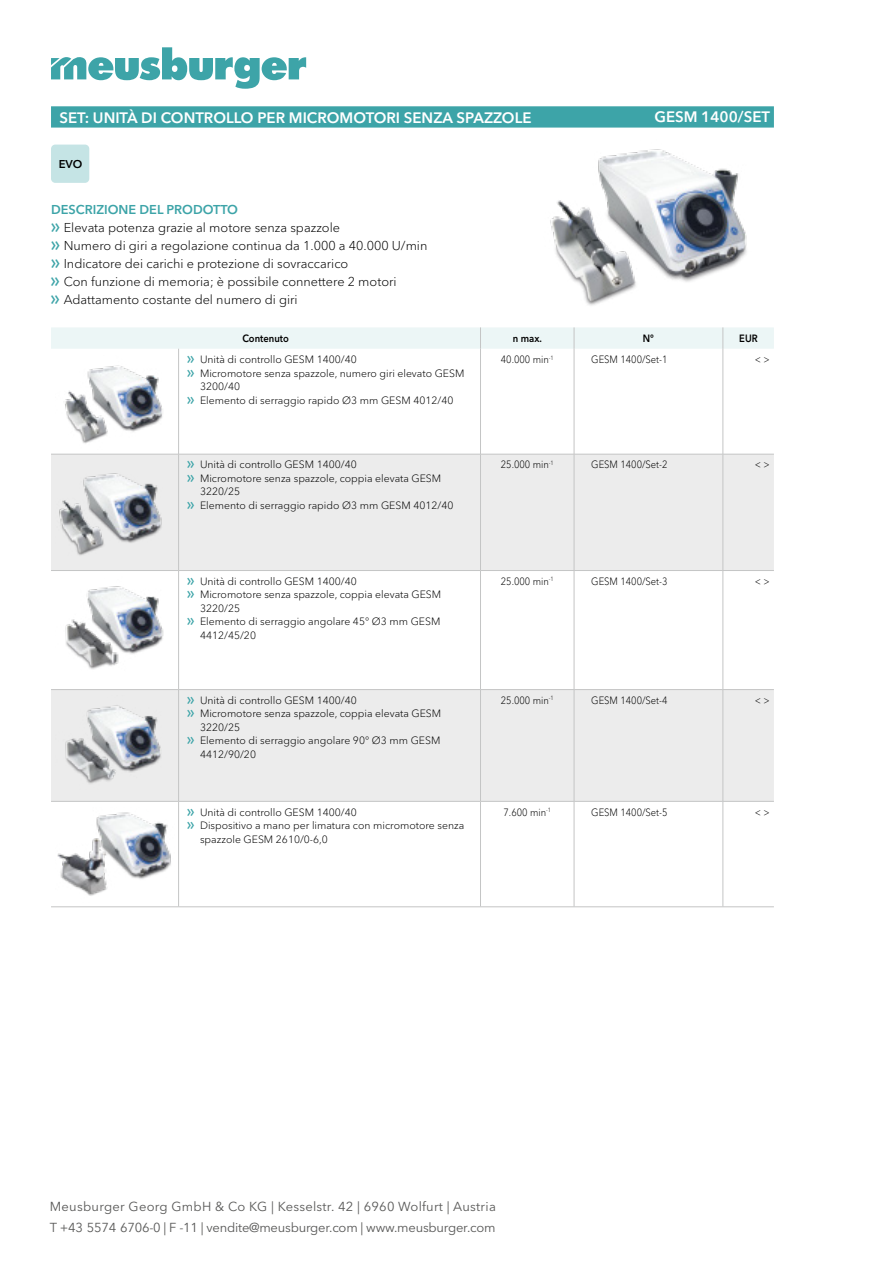
<style>
.page{position:relative;width:893px;height:1263px;background:#fff}
.page>*{position:absolute;margin:0;border:0;box-sizing:border-box;transform-origin:0 0}
.t1{font:600 15px "Avenir Next W1 G";color:#fff}
.t2{font:12.9px/20.7px "Avenir Next W1 G";letter-spacing:-.005em;color:#585857}
.t3{font:300 12.75px/18px "Avenir Next W1 G";color:#000}
.t4{font:600 11.25px "Avenir Next W1 G";color:#000}
.t5{font:300 10.5px "Avenir Next W1 G";color:#000}
.t6{font:300 10.5px "Avenir Next W1 G";color:#000;scale:.9 1}
.t7{font:600 10.5px "Avenir Next W1 G";color:#000;scale:.9 1}
.s1{font-weight:600;color:#3da4a8}
.s2{font-family:"Meusburger Sonderzeichen";font-weight:400;color:#3da4a8}
</style>
<div class="page">
<svg style="left:51px;top:47px;width:255px;height:42px"></svg>
<svg style="left:51px;top:106px;width:723px;height:22px;background:#43a7aa"></svg>
<div style="left:51px;top:145px;width:38px;height:38px;background:#c5e4e5;border-radius:4px"></div>
<img style="left:550px;top:149px;width:197px;height:157px">
<svg style="left:51px;top:455px;width:723px;height:346px;fill:#ececec"></svg>
<div style="left:51px;top:327px;width:723px;height:22px;background:#ecf6f6"></div>
<hr style="left:178px;top:349px;width:1px;height:105px;background:#c4c5c5">
<hr style="left:480px;top:349px;width:1px;height:105px;background:#c4c5c5">
<hr style="left:574px;top:349px;width:1px;height:105px;background:#c4c5c5">
<hr style="left:723px;top:349px;width:1px;height:105px;background:#c4c5c5">
<hr style="left:178px;top:454px;width:1px;height:116px;background:#c4c5c5">
<hr style="left:480px;top:454px;width:1px;height:116px;background:#c4c5c5">
<hr style="left:574px;top:454px;width:1px;height:116px;background:#c4c5c5">
<hr style="left:723px;top:454px;width:1px;height:116px;background:#c4c5c5">
<hr style="left:178px;top:571px;width:1px;height:118px;background:#c4c5c5">
<hr style="left:480px;top:571px;width:1px;height:118px;background:#c4c5c5">
<hr style="left:574px;top:571px;width:1px;height:118px;background:#c4c5c5">
<hr style="left:723px;top:571px;width:1px;height:118px;background:#c4c5c5">
<hr style="left:178px;top:690px;width:1px;height:111px;background:#c4c5c5">
<hr style="left:480px;top:690px;width:1px;height:111px;background:#c4c5c5">
<hr style="left:574px;top:690px;width:1px;height:111px;background:#c4c5c5">
<hr style="left:723px;top:690px;width:1px;height:111px;background:#c4c5c5">
<hr style="left:178px;top:801px;width:1px;height:106px;background:#c4c5c5">
<hr style="left:480px;top:801px;width:1px;height:106px;background:#c4c5c5">
<hr style="left:574px;top:801px;width:1px;height:106px;background:#c4c5c5">
<hr style="left:723px;top:801px;width:1px;height:106px;background:#c4c5c5">
<hr style="left:51px;top:454px;width:128px;height:1px;background:#c4c5c5">
<hr style="left:179px;top:454px;width:301px;height:1px;background:#c4c5c5">
<hr style="left:480px;top:454px;width:94px;height:1px;background:#c4c5c5">
<hr style="left:574px;top:454px;width:149px;height:1px;background:#c4c5c5">
<hr style="left:723px;top:454px;width:51px;height:1px;background:#c4c5c5">
<hr style="left:51px;top:570px;width:128px;height:1px;background:#c4c5c5">
<hr style="left:179px;top:570px;width:301px;height:1px;background:#c4c5c5">
<hr style="left:480px;top:570px;width:94px;height:1px;background:#c4c5c5">
<hr style="left:574px;top:570px;width:149px;height:1px;background:#c4c5c5">
<hr style="left:723px;top:570px;width:51px;height:1px;background:#c4c5c5">
<hr style="left:51px;top:689px;width:128px;height:1px;background:#c4c5c5">
<hr style="left:179px;top:689px;width:301px;height:1px;background:#c4c5c5">
<hr style="left:480px;top:689px;width:94px;height:1px;background:#c4c5c5">
<hr style="left:574px;top:689px;width:149px;height:1px;background:#c4c5c5">
<hr style="left:723px;top:689px;width:51px;height:1px;background:#c4c5c5">
<hr style="left:51px;top:801px;width:128px;height:1px;background:#c4c5c5">
<hr style="left:179px;top:801px;width:301px;height:1px;background:#c4c5c5">
<hr style="left:480px;top:801px;width:94px;height:1px;background:#c4c5c5">
<hr style="left:574px;top:801px;width:149px;height:1px;background:#c4c5c5">
<hr style="left:723px;top:801px;width:51px;height:1px;background:#c4c5c5">
<hr style="left:51px;top:906px;width:128px;height:1px;background:#c4c5c5">
<hr style="left:179px;top:906px;width:301px;height:1px;background:#c4c5c5">
<hr style="left:480px;top:906px;width:94px;height:1px;background:#c4c5c5">
<hr style="left:574px;top:906px;width:149px;height:1px;background:#c4c5c5">
<hr style="left:723px;top:906px;width:51px;height:1px;background:#c4c5c5">
<img style="left:65px;top:365px;width:98px;height:79px">
<img style="left:55px;top:460px;width:119px;height:106px">
<img style="left:55px;top:577px;width:119px;height:108px">
<img style="left:55px;top:696px;width:119px;height:101px">
<img style="left:57px;top:812px;width:114px;height:84px">
<h1 class="t1" style="left:60px;top:108px;width:473px">SET: UNITÀ DI CONTROLLO PER MICROMOTORI SENZA SPAZZOLE</h1>
<h1 class="t1" style="left:654px;top:108px;width:117px">GESM 1400/SET</h1>
<p class="t4" style="left:59px;top:157px;width:25px">EVO</p>
<p class="t3" style="left:51px;top:200px;width:378px"><span class="s1">DESCRIZIONE DEL PRODOTTO<br></span><span class="s2">f</span> Elevata potenza grazie al motore senza spazzole<br><span class="s2">f</span> Numero di giri a regolazione continua da 1.000 a 40.000 U/min <span class="s2">f</span> Indicatore dei carichi e protezione di sovraccarico<br><span class="s2">f</span> Con funzione di memoria; è possibile connettere 2 motori<br><span class="s2">f</span> Adattamento costante del numero di giri</p>
<p class="t7" style="left:242px;top:332px;width:53px">Contenuto</p>
<p class="t7" style="left:513px;top:332px;width:34px">n max.</p>
<p class="t7" style="left:643px;top:332px;width:14px">N°</p>
<p class="t7" style="left:739px;top:332px;width:22px">EUR</p>
<p class="t5" style="left:187px;top:353px;width:171px"><span class="s2">f</span> Unità di controllo GESM 1400/40</p>
<p class="t5" style="left:187px;top:367px;width:279px"><span class="s2">f</span> Micromotore senza spazzole, numero giri elevato GESM</p>
<p class="t5" style="left:200px;top:380px;width:42px">3200/40</p>
<p class="t5" style="left:187px;top:394px;width:268px"><span class="s2">f</span> Elemento di serraggio rapido Ø3 mm GESM 4012/40</p>
<p class="t6" style="left:501px;top:353px;width:60px">40.000 min<sup>-1</sup></p>
<p class="t6" style="left:591px;top:353px;width:86px">GESM 1400/Set-1</p>
<p class="t6" style="left:755px;top:353px;width:18px">&lt; &gt;</p>
<p class="t5" style="left:187px;top:458px;width:171px"><span class="s2">f</span> Unità di controllo GESM 1400/40</p>
<p class="t5" style="left:187px;top:472px;width:255px"><span class="s2">f</span> Micromotore senza spazzole, coppia elevata GESM</p>
<p class="t5" style="left:200px;top:486px;width:42px">3220/25</p>
<p class="t5" style="left:187px;top:499px;width:268px"><span class="s2">f</span> Elemento di serraggio rapido Ø3 mm GESM 4012/40</p>
<p class="t5" style="left:187px;top:575px;width:171px"><span class="s2">f</span> Unità di controllo GESM 1400/40</p>
<p class="t5" style="left:187px;top:588px;width:255px"><span class="s2">f</span> Micromotore senza spazzole, coppia elevata GESM</p>
<p class="t5" style="left:200px;top:602px;width:42px">3220/25</p>
<p class="t5" style="left:187px;top:615px;width:255px"><span class="s2">f</span> Elemento di serraggio angolare 45° Ø3 mm GESM</p>
<p class="t5" style="left:200px;top:629px;width:57px">4412/45/20</p>
<p class="t5" style="left:187px;top:694px;width:171px"><span class="s2">f</span> Unità di controllo GESM 1400/40</p>
<p class="t5" style="left:187px;top:707px;width:255px"><span class="s2">f</span> Micromotore senza spazzole, coppia elevata GESM</p>
<p class="t5" style="left:200px;top:721px;width:42px">3220/25</p>
<p class="t5" style="left:187px;top:734px;width:255px"><span class="s2">f</span> Elemento di serraggio angolare 90° Ø3 mm GESM</p>
<p class="t5" style="left:200px;top:748px;width:57px">4412/90/20</p>
<p class="t5" style="left:187px;top:806px;width:171px"><span class="s2">f</span> Unità di controllo GESM 1400/40</p>
<p class="t5" style="left:187px;top:819px;width:278px"><span class="s2">f</span> Dispositivo a mano per limatura con micromotore senza</p>
<p class="t5" style="left:200px;top:833px;width:129px">spazzole GESM 2610/0-6,0</p>
<p class="t6" style="left:501px;top:458px;width:60px">25.000 min<sup>-1</sup></p>
<p class="t6" style="left:591px;top:458px;width:86px">GESM 1400/Set-2</p>
<p class="t6" style="left:755px;top:458px;width:18px">&lt; &gt;</p>
<p class="t6" style="left:501px;top:575px;width:60px">25.000 min<sup>-1</sup></p>
<p class="t6" style="left:591px;top:575px;width:86px">GESM 1400/Set-3</p>
<p class="t6" style="left:755px;top:575px;width:18px">&lt; &gt;</p>
<p class="t6" style="left:501px;top:694px;width:60px">25.000 min<sup>-1</sup></p>
<p class="t6" style="left:591px;top:694px;width:86px">GESM 1400/Set-4</p>
<p class="t6" style="left:755px;top:694px;width:18px">&lt; &gt;</p>
<p class="t6" style="left:504px;top:806px;width:54px">7.600 min<sup>-1</sup></p>
<p class="t6" style="left:591px;top:806px;width:86px">GESM 1400/Set-5</p>
<p class="t6" style="left:755px;top:806px;width:18px">&lt; &gt;</p>
<p class="t2" style="left:50px;top:1196px;width:448px">Meusburger Georg GmbH &amp; Co KG | Kesselstr. 42 | 6960 Wolfurt | Austria<br>T +43 5574 6706-0 | F -11 | vendite@meusburger.com | www.meusburger.com</p>
</div>
